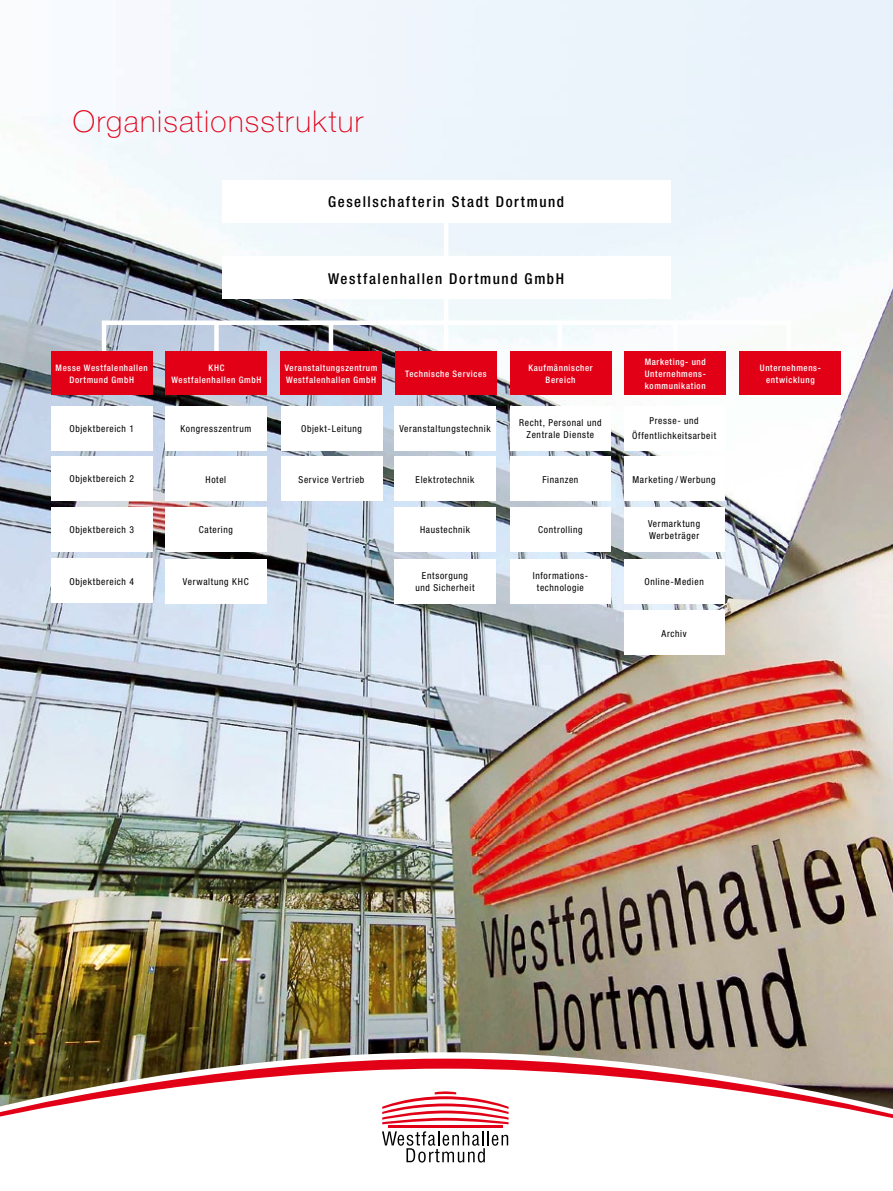
<style>
.page{position:relative;width:893px;height:1191px;background:#fff}
.page>*{position:absolute;margin:0;border:0;box-sizing:border-box;transform-origin:0 0}
.t1{font:100 30px "Helvetica Neue";letter-spacing:.045em;color:#e20017}
.t2{font:500 condensed 15px "Helvetica Neue";letter-spacing:.105em;color:#000}
.t3{font:condensed 9.6px/12.1px "Helvetica Neue";letter-spacing:.065em;color:#000;text-align:center}
.t4{font:500 condensed 9px/12.1px "Helvetica Neue";letter-spacing:.07em;color:#fff;text-align:center}
</style>
<div class="page">
<img style="left:0;top:0;width:841px;height:845px">
<img style="left:841px;top:0;width:52px;height:1058px">
<img style="left:0;top:845px;width:367px;height:213px">
<img style="left:367px;top:845px;width:475px;height:212px">
<img style="left:557px;top:1056px;width:285px;height:2px">
<hr style="left:444px;top:299px;width:4px;height:53px;background:#fff">
<svg style="left:100px;top:318px;width:693px;height:43px"></svg>
<div style="left:222px;top:180px;width:449px;height:43px;background:#fff"></div>
<div style="left:214px;top:324px;width:5px;height:28px;background:#fff"></div>
<hr style="left:329px;top:324px;width:4px;height:28px;background:#fff">
<div style="left:557px;top:323px;width:5px;height:30px;background:#fff"></div>
<div style="left:673px;top:323px;width:5px;height:30px;background:#fff"></div>
<hr style="left:444px;top:223px;width:4px;height:34px;background:#fff">
<div style="left:222px;top:257px;width:449px;height:42px;background:#fff"></div>
<svg style="left:382px;top:1131px;width:126px;height:31px"></svg>
<hr style="left:388px;top:1125px;width:114px;height:3px;background:#e20017">
<svg style="left:382px;top:1121px;width:127px;height:3px"></svg>
<svg style="left:0;top:1058px;width:893px;height:63px"></svg>
<div style="left:51px;top:351px;width:101px;height:44px;background:#e20017"></div>
<div style="left:166px;top:351px;width:101px;height:44px;background:#e20017"></div>
<div style="left:280px;top:351px;width:102px;height:44px;background:#e20017"></div>
<div style="left:510px;top:351px;width:101px;height:44px;background:#e20017"></div>
<div style="left:395px;top:351px;width:102px;height:44px;background:#e20017"></div>
<div style="left:625px;top:351px;width:101px;height:44px;background:#e20017"></div>
<div style="left:740px;top:351px;width:101px;height:44px;background:#e20017"></div>
<div style="left:281px;top:406px;width:101px;height:44px;background:#fff"></div>
<div style="left:281px;top:456px;width:101px;height:45px;background:#fff"></div>
<div style="left:51px;top:406px;width:101px;height:44px;background:#fff"></div>
<div style="left:51px;top:456px;width:101px;height:45px;background:#fff"></div>
<div style="left:51px;top:507px;width:101px;height:45px;background:#fff"></div>
<div style="left:51px;top:558px;width:101px;height:45px;background:#fff"></div>
<div style="left:165px;top:406px;width:102px;height:44px;background:#fff"></div>
<div style="left:165px;top:456px;width:102px;height:45px;background:#fff"></div>
<div style="left:165px;top:507px;width:102px;height:45px;background:#fff"></div>
<div style="left:165px;top:559px;width:102px;height:44px;background:#fff"></div>
<div style="left:624px;top:406px;width:101px;height:44px;background:#fff"></div>
<div style="left:624px;top:456px;width:101px;height:45px;background:#fff"></div>
<div style="left:624px;top:507px;width:101px;height:45px;background:#fff"></div>
<div style="left:624px;top:559px;width:101px;height:44px;background:#fff"></div>
<div style="left:624px;top:610px;width:101px;height:45px;background:#fff"></div>
<div style="left:395px;top:406px;width:101px;height:44px;background:#fff"></div>
<div style="left:395px;top:456px;width:101px;height:45px;background:#fff"></div>
<div style="left:395px;top:507px;width:101px;height:45px;background:#fff"></div>
<div style="left:395px;top:559px;width:101px;height:44px;background:#fff"></div>
<div style="left:510px;top:406px;width:101px;height:44px;background:#fff"></div>
<div style="left:510px;top:456px;width:101px;height:45px;background:#fff"></div>
<div style="left:510px;top:507px;width:101px;height:45px;background:#fff"></div>
<div style="left:510px;top:559px;width:101px;height:44px;background:#fff"></div>
<h1 class="t1" style="left:73px;top:105px;width:292px">Organisationsstruktur</h1>
<h2 class="t2" style="left:328px;top:193px;width:237px">Gesellschafterin Stadt Dortmund</h2>
<h2 class="t2" style="left:328px;top:269px;width:238px">Westfalenhallen Dortmund GmbH</h2>
<p class="t4" style="left:56px;top:361px;width:94px">Messe Westfalenhallen<br>Dortmund GmbH</p>
<p class="t4" style="left:171px;top:361px;width:91px">KHC<br>Westfalenhallen GmbH</p>
<p class="t4" style="left:285px;top:361px;width:94px;text-align:left">Veranstaltungs zentrum<br>Westfalenhallen GmbH</p>
<p class="t4" style="left:528px;top:361px;width:66px">Kaufmännischer<br>Bereich</p>
<p class="t4" style="left:405px;top:367px;width:83px">Technische Services</p>
<p class="t3" style="left:69px;top:422px;width:66px">Objektbereich 1</p>
<p class="t3" style="left:69px;top:473px;width:66px">Objektbereich 2</p>
<p class="t3" style="left:180px;top:422px;width:72px">Kongresszentrum</p>
<p class="t3" style="left:205px;top:473px;width:22px">Hotel</p>
<p class="t3" style="left:301px;top:422px;width:62px">Objekt-Leitung</p>
<p class="t3" style="left:298px;top:473px;width:67px">Service Vertrieb</p>
<p class="t3" style="left:399px;top:422px;width:93px">Veranstaltungstechnik</p>
<p class="t3" style="left:416px;top:473px;width:60px">Elektrotechnik</p>
<p class="t3" style="left:519px;top:416px;width:84px">Recht, Personal und<br>Zentrale Dienste</p>
<p class="t3" style="left:542px;top:473px;width:38px">Finanzen</p>
<p class="t3" style="left:69px;top:524px;width:66px">Objektbereich 3</p>
<p class="t3" style="left:69px;top:575px;width:66px">Objektbereich 4</p>
<p class="t3" style="left:199px;top:524px;width:36px">Catering</p>
<p class="t3" style="left:183px;top:575px;width:67px">Verwaltung KHC</p>
<p class="t3" style="left:420px;top:524px;width:51px">Haustechnik</p>
<p class="t3" style="left:415px;top:569px;width:61px">Entsorgung und Sicherheit</p>
<p class="t3" style="left:538px;top:524px;width:46px">Controlling</p>
<p class="t3" style="left:533px;top:569px;width:57px">Informations - technologie</p>
<p class="t4" style="left:645px;top:355px;width:63px;text-align:justify">Marketing- und Unternehmens&shy;kommunikation</p>
<p class="t4" style="left:760px;top:361px;width:63px">Unternehmens&shy;entwicklung</p>
<p class="t3" style="left:632px;top:413px;width:86px;line-height:15.3px">Presse- und<br>Öffentlichkeitsarbeit</p>
<p class="t3" style="left:632px;top:473px;width:85px">Marketing / Werbung</p>
<p class="t3" style="left:648px;top:518px;width:54px;text-align:left">Vermarktung<br>Werbeträger</p>
<p class="t3" style="left:644px;top:575px;width:61px">Online-Medien</p>
<p class="t3" style="left:661px;top:627px;width:27px">Archiv</p>
</div>
